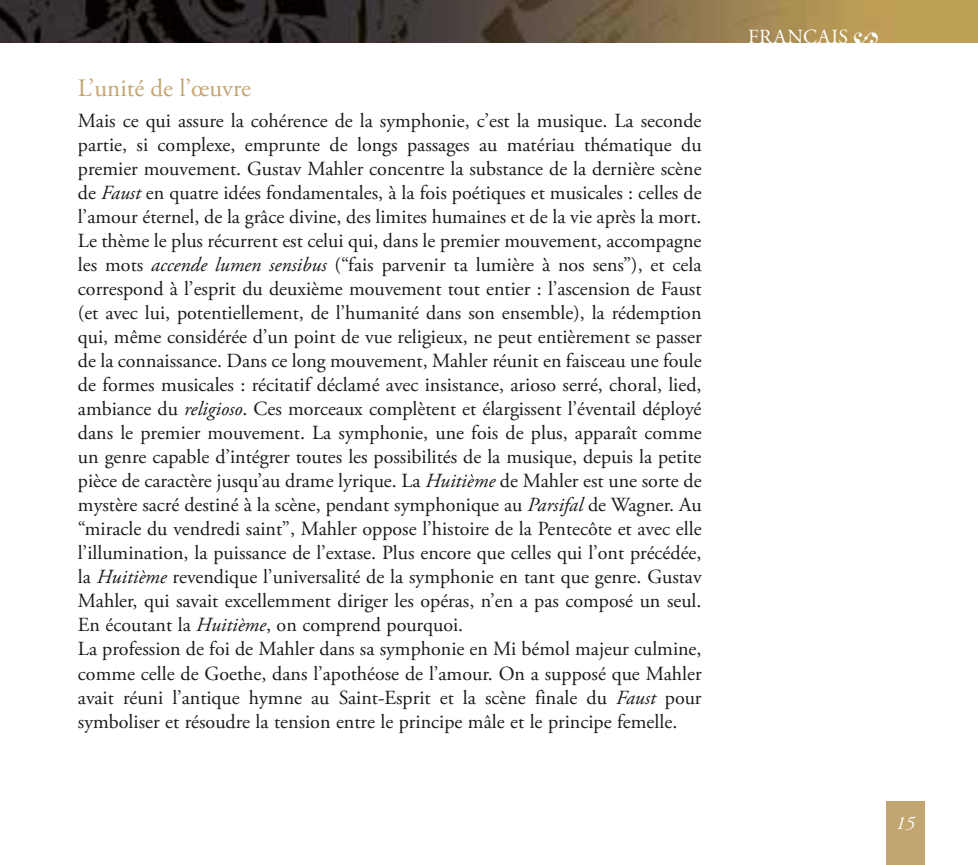
<style>
.page{position:relative;width:978px;height:865px;background:#fff}
.page>*{position:absolute;margin:0;border:0;box-sizing:border-box;transform-origin:0 0}
.t1{font:25px "Adobe Garamond Pro";color:#c3a572}
.t2{font:20px/24px "Adobe Garamond Pro";color:#1a1a18}
.t3{font:20px "Adobe Garamond Pro";letter-spacing:.045em;color:#fff}
.t4{font:italic 18.75px "Adobe Garamond Pro";color:#fff}
.s1{font-style:italic}
.s2{font-size:22.5px}
</style>
<div class="page">
<div style="left:886px;top:801px;width:39px;height:64px;background:#c3a572"></div>
<img style="left:0;top:0;width:978px;height:43px">
<p class="t1" style="left:78px;top:73px;width:175px">L’unité de l’œuvre</p>
<p class="t2" style="left:78px;top:110px;width:625px">Mais ce qui assure la cohérence de la symphonie, c’est la mu sique. La seconde partie, si complexe, emprunte de longs passa ges au matériau thématique du premier mouvement. Gustav Mah ler concentre la substance de la dernière scène de <span class="s1">Faust</span> en quatre idées fondamentales, à la fois poétiques et musicales : celles de l’amour éternel, de la grâce divine, des limites hu maines et de la vie après la mort.<br>Le thème le plus récurrent est celui qui, dans le premier mouvement, accompagne les mots <span class="s1">accende lumen sensibus</span> (“fais parvenir ta lumière à nos sens”), et cela correspond à l’esprit du deuxième mouvement tout en tier : l’ascension de Faust (et avec lui, potentiellement, de l’hu ma nité dans son ensemble), la rédemption qui, même consi dérée d’un point de vue religieux, ne peut entièrement se passer de la connaissance. Dans ce long mouvement, Mahler réunit en fais ceau une foule de formes musicales : récitatif déclamé avec insistance, arioso serré, choral, lied, ambiance du <span class="s1">religioso</span>. Ces morceaux complètent et élargissent l’éventail déployé dans le premier mouvement. La symphonie, une fois de plus, apparaît comme un genre capable d’intégrer toutes les possibilités de la musique, depuis la petite pièce de caractère jusqu’au drame lyrique. La <span class="s1">Huitième</span> de Mahler est une sorte de mystère sacré destiné à la scène, pendant symphonique au <span class="s1">Parsifal</span> de Wagner. Au “miracle du vendredi saint”, Mahler oppose l’histoire de la Pentecôte et avec elle l’illumination, la puissance de l’extase. Plus encore que celles qui l’ont précédée, la <span class="s1">Huitième</span> reven di que l’universalité de la symphonie en tant que genre. Gustav Mah ler, qui savait excellemment diriger les opéras, n’en a pas com posé un seul.<br>En écoutant la <span class="s1">Huitième</span>, on comprend pourquoi.<br>La profession de foi de Mahler dans sa symphonie en Mi bémol majeur culmine, comme celle de Goethe, dans l’apothéose de l’amour. On a supposé que Mahler avait réuni l’antique hymne au Saint-Esprit et la scène finale du <span class="s1">Faust</span> pour symboliser et résoudre la tension entre le principe mâle et le principe femelle.</p>
<p class="t3" style="left:748px;top:24px;width:132px">FRANÇAIS <span class="s2">•</span></p>
<p class="t4" style="left:896px;top:812px;width:21px">15</p>
</div>
